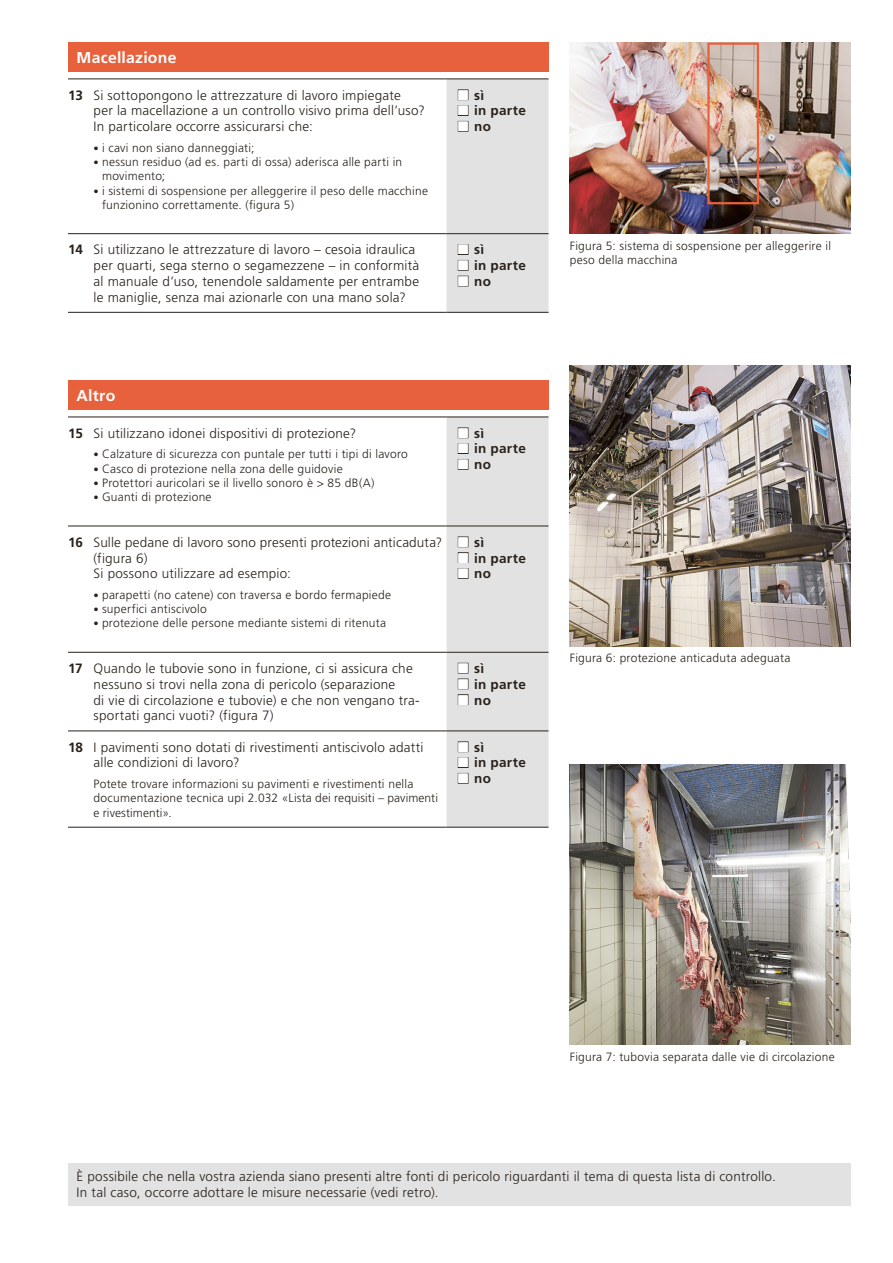
<style>
.page{position:relative;width:893px;height:1263px;background:#fff}
.page>*{position:absolute;margin:0;border:0;box-sizing:border-box;transform-origin:0 0}
.t1{font:700 15.75px "Frutiger LT Std";letter-spacing:.02em;color:#fff}
.t2{font:300 13.5px/15.8px "Frutiger LT Std";letter-spacing:.015em;color:#29211a}
.t3{font:700 13.5px/15.8px "Frutiger LT Std";letter-spacing:.025em;color:#29211a}
.t4{font:300 12px/14.2px "Frutiger LT Std";letter-spacing:.02em;color:#29211a}
.s1{font-weight:700}
.s2{font-size:10.5px}
</style>
<div class="page">
<div style="left:68px;top:1163px;width:782px;height:42px;background:#e2e2e2"></div>
<img style="left:570px;top:366px;width:280px;height:280px">
<img style="left:570px;top:764px;width:280px;height:281px">
<div style="left:68px;top:43px;width:481px;height:29px;background:#e8613d"></div>
<hr style="left:68px;top:233px;width:378px;height:1px;background:#29211a">
<hr style="left:68px;top:312px;width:378px;height:1px;background:#29211a">
<hr style="left:446px;top:312px;width:103px;height:1px;background:#29211a">
<hr style="left:68px;top:79px;width:378px;height:1px;background:#29211a">
<div style="left:68px;top:381px;width:481px;height:29px;background:#e8613d"></div>
<hr style="left:68px;top:526px;width:378px;height:1px;background:#29211a">
<hr style="left:68px;top:652px;width:378px;height:1px;background:#29211a">
<hr style="left:68px;top:417px;width:378px;height:1px;background:#29211a">
<hr style="left:68px;top:731px;width:378px;height:1px;background:#29211a">
<hr style="left:68px;top:827px;width:378px;height:1px;background:#29211a">
<hr style="left:446px;top:827px;width:103px;height:1px;background:#29211a">
<img style="left:570px;top:43px;width:280px;height:191px">
<div style="left:707px;top:43px;width:52px;height:161px;border:2px solid #e8613d"></div>
<div style="left:446px;top:79px;width:103px;height:233px;background:#e2e2e2"></div>
<div style="left:446px;top:417px;width:103px;height:410px;background:#e2e2e2"></div>
<p class="t1" style="left:77px;top:49px;width:102px">Macellazione</p>
<p class="t2" style="left:94px;top:87px;width:333px;text-indent:-26px"><span class="s1">13</span> Si sottopongono le attrezzature di lavoro impiegate<br>per la macellazione a un controllo visivo prima dell’uso?<br>In particolare occorre assicurarsi che:</p>
<p class="t4" style="left:94px;top:141px;width:162px"><span class="s2">•</span> i cavi non siano danneggiati;</p>
<p class="t4" style="left:102px;top:155px;width:302px;text-indent:-9px"><span class="s2">•</span> nessun residuo (ad es. parti di ossa) aderisca alle parti in movimento;</p>
<p class="t4" style="left:102px;top:183px;width:327px;text-indent:-9px"><span class="s2">•</span> i sistemi di sospensione per alleggerire il peso delle macchine funzionino correttamente. (figura 5)</p>
<p class="t3" style="left:474px;top:87px;width:53px">sì<br>in parte no</p>
<p class="t2" style="left:94px;top:242px;width:327px;text-indent:-26px"><span class="s1">14</span> Si utilizzano le attrezzature di lavoro – cesoia idraulica per quarti, sega sterno o segamezzene – in conformità al manuale d’uso, tenendole saldamente per entrambe le maniglie, senza mai azionarle con una mano sola?</p>
<p class="t3" style="left:474px;top:242px;width:53px">sì<br>in parte no</p>
<p class="t1" style="left:77px;top:387px;width:40px">Altro</p>
<p class="t2" style="left:68px;top:425px;width:290px"><span class="s1">15</span> Si utilizzano idonei dispositivi di protezione?</p>
<p class="t4" style="left:94px;top:447px;width:316px"><span class="s2">•</span> Calzature di sicurezza con puntale per tutti i tipi di lavoro</p>
<p class="t4" style="left:94px;top:461px;width:251px"><span class="s2">•</span> Casco di protezione nella zona delle guidovie</p>
<p class="t4" style="left:94px;top:476px;width:282px"><span class="s2">•</span> Protettori auricolari se il livello sonoro è &gt; 85 dB(A)</p>
<p class="t4" style="left:94px;top:490px;width:120px"><span class="s2">•</span> Guanti di protezione</p>
<p class="t2" style="left:94px;top:534px;width:350px;text-indent:-26px"><span class="s1">16</span> Sulle pedane di lavoro sono presenti protezioni anticaduta? (figura 6)<br>Si possono utilizzare ad esempio:</p>
<p class="t4" style="left:94px;top:588px;width:299px"><span class="s2">•</span> parapetti (no catene) con traversa e bordo fermapiede</p>
<p class="t4" style="left:94px;top:602px;width:115px"><span class="s2">•</span> superfici antiscivolo</p>
<p class="t4" style="left:94px;top:616px;width:294px"><span class="s2">•</span> protezione delle persone mediante sistemi di ritenuta</p>
<p class="t3" style="left:474px;top:425px;width:53px">sì<br>in parte no</p>
<p class="t3" style="left:474px;top:534px;width:53px">sì<br>in parte no</p>
<p class="t2" style="left:94px;top:661px;width:328px;text-indent:-26px"><span class="s1">17</span> Quando le tubovie sono in funzione, ci si assicura che nessuno si trovi nella zona di pericolo (separazione<br>di vie di circolazione e tubovie) e che non vengano tra&shy;sportati ganci vuoti? (figura 7)</p>
<p class="t3" style="left:474px;top:660px;width:53px">sì<br>in parte no</p>
<p class="t2" style="left:94px;top:739px;width:332px;text-indent:-26px"><span class="s1">18</span> I pavimenti sono dotati di rivestimenti antiscivolo adatti alle condizioni di lavoro?</p>
<p class="t4" style="left:94px;top:777px;width:346px">Potete trovare informazioni su pavimenti e rivestimenti nella documentazione tecnica upi 2.032 «Lista dei requisiti – pavimenti e rivestimenti».</p>
<p class="t3" style="left:474px;top:739px;width:53px">sì<br>in parte no</p>
<p class="t4" style="left:570px;top:238px;width:263px">Figura 5: sistema di sospensione per alleggerire il peso della macchina</p>
<p class="t4" style="left:570px;top:651px;width:222px">Figura 6: protezione anticaduta adeguata</p>
<p class="t4" style="left:570px;top:1049px;width:266px">Figura 7: tubovia separata dalle vie di circolazione</p>
<p class="t2" style="left:77px;top:1169px;width:701px">È possibile che nella vostra azienda siano presenti altre fonti di pericolo riguardanti il tema di questa lista di controllo.<br>In tal caso, occorre adottare le misure necessarie (vedi retro).</p>
</div>
